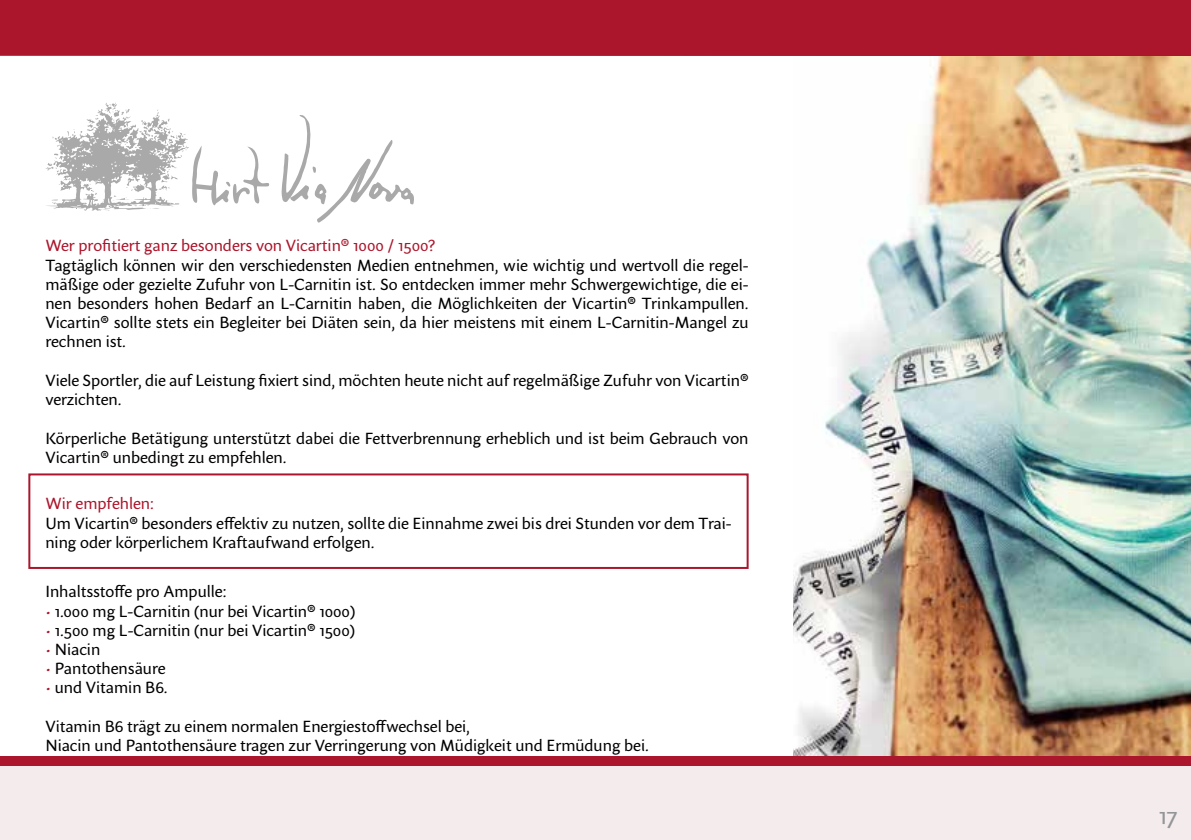
<style>
.page{position:relative;width:1191px;height:840px;background:#fff}
.page>*{position:absolute;margin:0;border:0;box-sizing:border-box;transform-origin:0 0}
.t1{font:24px "Sharik Sans";color:#939598}
.t2{font:16px/19.2px "Sharik Sans";color:#000}
.t3{font:16px "Sharik Sans";color:#ac162c}
.s1{color:#ac162c}
</style>
<div class="page">
<div style="left:0;top:755px;width:1191px;height:84px;background:#f4ebec"></div>
<div style="left:0;top:0;width:1191px;height:56px;background:#ac162c"></div>
<div style="left:0;top:755px;width:1191px;height:9px;background:#ac162c"></div>
<img style="left:794px;top:56px;width:397px;height:699px">
<svg style="left:281px;top:115px;width:133px;height:108px"></svg>
<svg style="left:46px;top:102px;width:223px;height:109px"></svg>
<div style="left:28px;top:473px;width:720px;height:95px;border:2px solid #ac162c"></div>
<p class="t3" style="left:45px;top:234px;width:391px">Wer profitiert ganz besonders von Vicartin® 1000 / 1500?</p>
<p class="t2" style="left:45px;top:255px;width:705px;text-align:justify">Tagtäglich können wir den verschiedensten Medien entnehmen, wie wichtig und wertvoll die regel&shy;mäßige oder gezielte Zufuhr von L-Carnitin ist. So entdecken immer mehr Schwergewichtige, die ei&shy;nen besonders hohen Bedarf an L-Carnitin haben, die Möglichkeiten der Vicartin® Trinkampullen.<br>Vicartin® sollte stets ein Begleiter bei Diäten sein, da hier meistens mit einem L-Carnitin-Mangel zu rechnen ist.</p>
<p class="t2" style="left:45px;top:370px;width:704px">Viele Sportler, die auf Leistung fixiert sind, möchten heute nicht auf regelmäßige Zufuhr von Vicartin® verzichten.</p>
<p class="t2" style="left:45px;top:427px;width:704px">Körperliche Betätigung unterstützt dabei die Fettverbrennung erheblich und ist beim Gebrauch von<br>Vicartin® unbedingt zu empfehlen.</p>
<p class="t3" style="left:45px;top:492px;width:110px">Wir empfehlen:</p>
<p class="t2" style="left:45px;top:512px;width:687px">Um Vicartin® besonders effektiv zu nutzen, sollte die Einnahme zwei bis drei Stunden vor dem Trai&shy;ning oder körperlichem Kraftaufwand erfolgen.</p>
<p class="t2" style="left:45px;top:581px;width:183px">Inhaltsstoffe pro Ampulle:</p>
<p class="t2" style="left:45px;top:600px;width:311px"><span class="s1">•</span> 1.000 mg L-Carnitin (nur bei Vicartin® 1000)</p>
<p class="t2" style="left:45px;top:619px;width:311px"><span class="s1">•</span> 1.500 mg L-Carnitin (nur bei Vicartin® 1500)</p>
<p class="t2" style="left:45px;top:639px;width:56px"><span class="s1">•</span> Niacin</p>
<p class="t2" style="left:45px;top:658px;width:122px"><span class="s1">•</span> Pantothensäure</p>
<p class="t2" style="left:45px;top:677px;width:124px"><span class="s1">•</span> und Vitamin B6.</p>
<p class="t2" style="left:45px;top:715px;width:605px">Vitamin B6 trägt zu einem normalen Energiestoffwechsel bei,<br>Niacin und Pantothensäure tragen zur Verringerung von Müdigkeit und Ermüdung bei.</p>
<h1 class="t1" style="left:1158px;top:798px;width:20px">17</h1>
</div>
